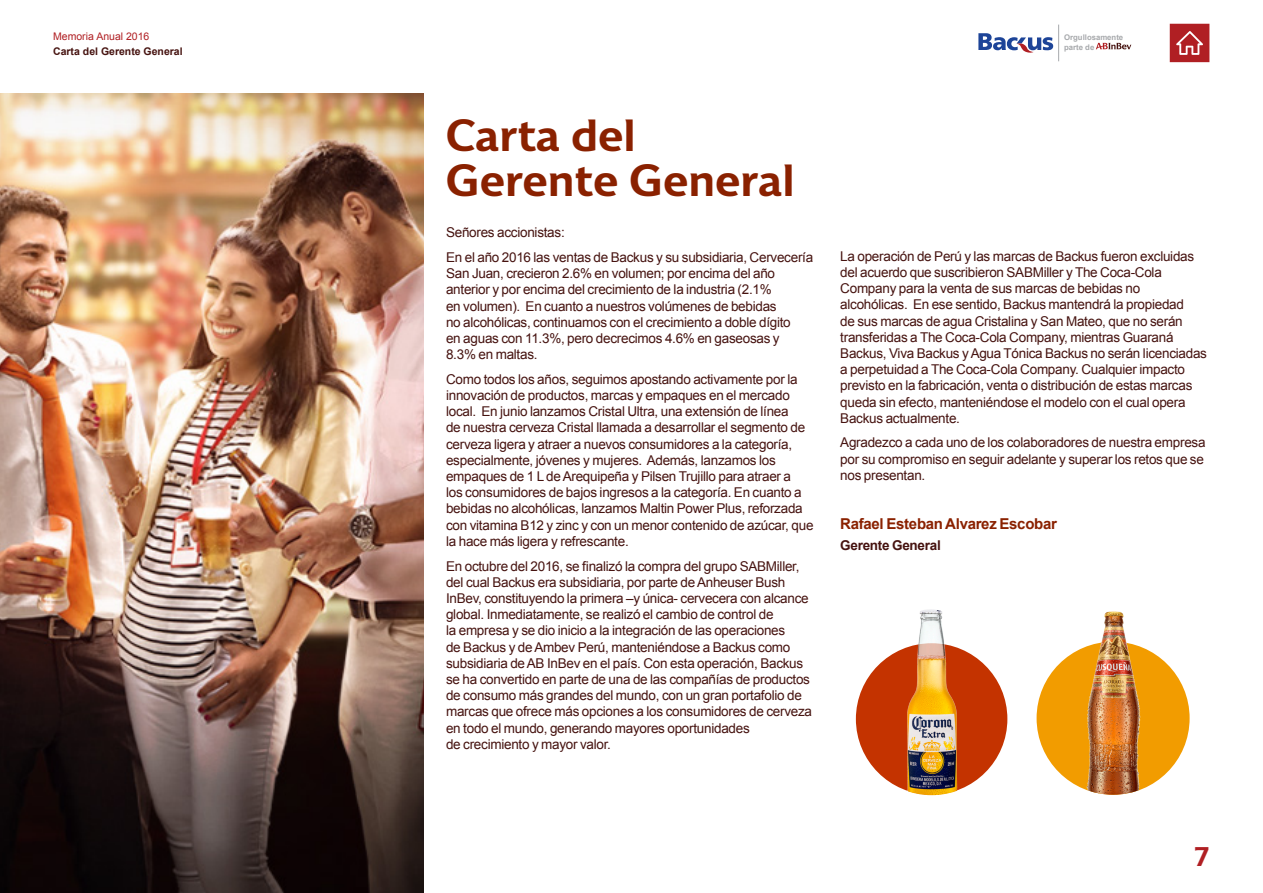
<style>
.page{position:relative;width:1263px;height:893px;background:#fff}
.page>*{position:absolute;margin:0;border:0;box-sizing:border-box;transform-origin:0 0}
.Titulo_0{font:45px/45px "AB In Bev Headlines";color:#8a2100}
.t1{font:27px "AB In Bev Headlines";color:#b01f23}
.Cuerpo_de_texto{font:700 15px "Arial";letter-spacing:-.02em;color:#8a2100}
.Cuerpo_de_texto-2{font:13.5px/16.2px "Arial";letter-spacing:-.02em;color:#461310}
.Cuerpo_de_texto-3{font:700 13.5px "Arial";letter-spacing:-.02em;color:#461310}
.t2{font:700 10.5px "Arial";color:#461310}
.t3{font:10.5px "Arial";color:#b01f23}
.t4{font:700 7.8px/9.3px "Arial";color:#a7a9ac}
</style>
<div class="page">
<img style="left:0;top:94px;width:423px;height:799px">
<div style="left:1036px;top:642px;width:153px;height:153px;background:#f29c00;border-radius:50%"></div>
<img style="left:1084px;top:611px;width:58px;height:184px">
<img style="left:856px;top:609px;width:147px;height:186px">
<div style="left:1170px;top:24px;width:39px;height:38px;background:#b01f23"></div>
<svg style="left:1176px;top:31px;width:27px;height:24px"></svg>
<svg style="left:978px;top:33px;width:75px;height:20px"></svg>
<hr style="left:1058px;top:25px;width:1px;height:36px;background:#a7a9ac">
<svg style="left:1096px;top:43px;width:35px;height:6px"></svg>
<p class="t3" style="left:53px;top:30px;width:98px">Memoria Anual 2016</p>
<p class="t4" style="left:1064px;top:33px;width:61px">Orgullosamente parte de</p>
<p class="t2" style="left:53px;top:44px;width:131px">Carta del Gerente General</p>
<p class="Titulo_0" style="left:446px;top:112px;width:350px">Carta del<br>Gerente General</p>
<p class="Cuerpo_de_texto-2" style="left:446px;top:225px;width:120px">Señores accionistas:</p>
<p class="Cuerpo_de_texto-2" style="left:446px;top:249px;width:369px">En el año 2016 las ventas de Backus y su subsidiaria, Cervecería San Juan, crecieron 2.6% en volumen; por encima del año anterior y por encima del crecimiento de la industria (2.1%<br>en volumen). En cuanto a nuestros volúmenes de bebidas<br>no alcohólicas, continuamos con el crecimiento a doble dígito<br>en aguas con 11.3%, pero decrecimos 4.6% en gaseosas y<br>8.3% en maltas.</p>
<p class="Cuerpo_de_texto-2" style="left:446px;top:371px;width:369px">Como todos los años, seguimos apostando activamente por la innovación de productos, marcas y empaques en el mercado local. En junio lanzamos Cristal Ultra, una extensión de línea<br>de nuestra cerveza Cristal llamada a desarrollar el segmento de cerveza ligera y atraer a nuevos consumidores a la categoría, especialmente, jóvenes y mujeres. Además, lanzamos los empaques de 1 L de Arequipeña y Pilsen Trujillo para atraer a<br>los consumidores de bajos ingresos a la categoría. En cuanto a bebidas no alcohólicas, lanzamos Maltin Power Plus, reforzada con vitamina B12 y zinc y con un menor contenido de azúcar, que la hace más ligera y refrescante.</p>
<p class="Cuerpo_de_texto-2" style="left:446px;top:558px;width:367px">En octubre del 2016, se finalizó la compra del grupo SABMiller, del cual Backus era subsidiaria, por parte de Anheuser Bush InBev, constituyendo la primera –y única- cervecera con alcance global. Inmediatamente, se realizó el cambio de control de<br>la empresa y se dio inicio a la integración de las operaciones<br>de Backus y de Ambev Perú, manteniéndose a Backus como subsidiaria de AB InBev en el país. Con esta operación, Backus se ha convertido en parte de una de las compañías de productos de consumo más grandes del mundo, con un gran portafolio de marcas que ofrece más opciones a los consumidores de cerveza en todo el mundo, generando mayores oportunidades<br>de crecimiento y mayor valor.</p>
<p class="Cuerpo_de_texto-2" style="left:840px;top:248px;width:368px">La operación de Perú y las marcas de Backus fueron excluidas del acuerdo que suscribieron SABMiller y The Coca-Cola Company para la venta de sus marcas de bebidas no alcohólicas. En ese sentido, Backus mantendrá la propiedad<br>de sus marcas de agua Cristalina y San Mateo, que no serán transferidas a The Coca-Cola Company, mientras Guaraná Backus, Viva Backus y Agua Tónica Backus no serán licenciadas a perpetuidad a The Coca-Cola Company. Cualquier impacto previsto en la fabricación, venta o distribución de estas marcas queda sin efecto, manteniéndose el modelo con el cual opera Backus actualmente.</p>
<p class="Cuerpo_de_texto-2" style="left:840px;top:435px;width:367px;text-align:justify">Agradezco a cada uno de los colaboradores de nuestra empresa por su compromiso en seguir adelante y superar los retos que se nos presentan.</p>
<p class="Cuerpo_de_texto" style="left:840px;top:514px;width:218px">Rafael Esteban Alvarez Escobar</p>
<p class="Cuerpo_de_texto-3" style="left:840px;top:536px;width:102px">Gerente General</p>
<h2 class="t1" style="left:1194px;top:839px;width:16px">7</h2>
</div>
